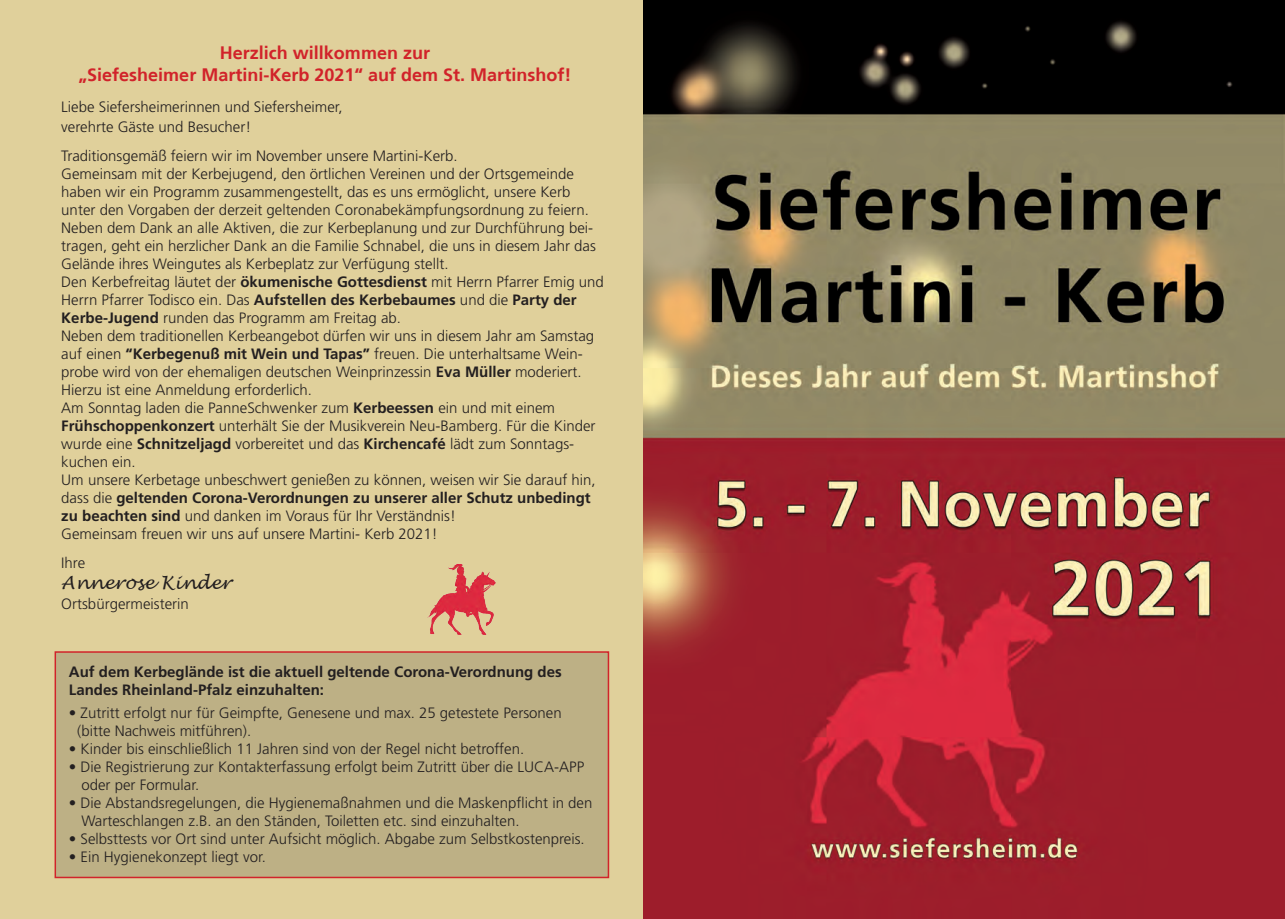
<style>
.page{position:relative;width:1285px;height:919px;background:#fff}
.page>*{position:absolute;margin:0;border:0;box-sizing:border-box;transform-origin:0 0}
.t1{font:700 18px/21.6px "Frutiger 65";color:#d1232a;text-align:center}
.t2{font:italic 18px "Lucida Handwriting";color:#231f20}
.t3{font:300 15px/18px "Frutiger";color:#231f20}
.t4{font:700 15px/18px "Frutiger";color:#231f20}
.s1{font-weight:700}
</style>
<div class="page">
<img style="left:642px;top:0;width:642px;height:918px">
<div style="left:0;top:0;width:642px;height:918px;background:#e0d09b"></div>
<div style="left:55px;top:652px;width:553px;height:225px;background:#bdb085"></div>
<div style="left:55px;top:651px;width:554px;height:227px;border:2px solid #d1232a"></div>
<img style="left:427px;top:564px;width:69px;height:71px">
<p class="t1" style="left:79px;top:42px;width:494px">Herzlich willkommen zur<br>„Siefesheimer Martini-Kerb 2021“ auf dem St. Martinshof!</p>
<p class="t3" style="left:61px;top:97px;width:283px;line-height:19.8px">Liebe Siefersheimerinnen und Siefersheimer, verehrte Gäste und Besucher!</p>
<p class="t3" style="left:61px;top:146px;width:544px">Traditionsgemäß feiern wir im November unsere Martini-Kerb.<br>Gemeinsam mit der Kerbejugend, den örtlichen Vereinen und der Ortsgemeinde haben wir ein Programm zusammengestellt, das es uns ermöglicht, unsere Kerb unter den Vorgaben der derzeit geltenden Coronabekämpfungsordnung zu feiern.<br>Neben dem Dank an alle Aktiven, die zur Kerbeplanung und zur Durchführung bei&shy;tragen, geht ein herzlicher Dank an die Familie Schnabel, die uns in diesem Jahr das Gelände ihres Weingutes als Kerbeplatz zur Verfügung stellt.<br>Den Kerbefreitag läutet der <span class="s1">ökumenische Gottesdienst</span> mit Herrn Pfarrer Emig und Herrn Pfarrer Todisco ein. Das <span class="s1">Aufstellen des Kerbebaumes</span> und die <span class="s1">Party der Kerbe-Jugend</span> runden das Programm am Freitag ab.<br>Neben dem traditionellen Kerbeangebot dürfen wir uns in diesem Jahr am Samstag auf einen <span class="s1">“Kerbegenuß mit Wein und Tapas”</span> freuen. Die unterhaltsame Wein&shy;probe wird von der ehemaligen deutschen Weinprinzessin <span class="s1">Eva Müller</span> moderiert.<br>Hierzu ist eine Anmeldung erforderlich.<br>Am Sonntag laden die PanneSchwenker zum <span class="s1">Kerbeessen</span> ein und mit einem <span class="s1">Frühschoppenkonzert</span> unterhält Sie der Musikverein Neu-Bamberg. Für die Kinder wurde eine <span class="s1">Schnitzeljagd</span> vorbereitet und das <span class="s1">Kirchencafé</span> lädt zum Sonntags&shy;kuchen ein.<br>Um unsere Kerbetage unbeschwert genießen zu können, weisen wir Sie darauf hin, dass die <span class="s1">geltenden Corona-Verordnungen zu unserer aller Schutz unbedingt zu beachten sind</span> und danken im Voraus für Ihr Verständnis!<br>Gemeinsam freuen wir uns auf unsere Martini- Kerb 2021!</p>
<p class="t3" style="left:61px;top:553px;width:25px">Ihre</p>
<p class="t2" style="left:61px;top:572px;width:171px">Annerose Kinder</p>
<p class="t3" style="left:61px;top:595px;width:129px">Ortsbürgermeisterin</p>
<p class="t4" style="left:69px;top:662px;width:494px">Auf dem Kerbeglände ist die aktuell geltende Corona-Verordnung des<br>Landes Rheinland-Pfalz einzuhalten:</p>
<p class="t3" style="left:77px;top:704px;width:486px;text-indent:-8px">• Zutritt erfolgt nur für Geimpfte, Genesene und max. 25 getestete Personen (bitte Nachweis mitführen).</p>
<p class="t3" style="left:69px;top:740px;width:457px">• Kinder bis einschließlich 11 Jahren sind von der Regel nicht betroffen.</p>
<p class="t3" style="left:81px;top:758px;width:504px;text-indent:-13px">• Die Registrierung zur Kontakterfassung erfolgt beim Zutritt über die LUCA-APP oder per Formular.</p>
<p class="t3" style="left:81px;top:794px;width:512px;text-indent:-13px">• Die Abstandsregelungen, die Hygienemaßnahmen und die Maskenpflicht in den<br>Warteschlangen z.B. an den Ständen, Toiletten etc. sind einzuhalten.</p>
<p class="t3" style="left:69px;top:830px;width:517px">• Selbsttests vor Ort sind unter Aufsicht möglich. Abgabe zum Selbstkostenpreis.</p>
<p class="t3" style="left:69px;top:848px;width:198px">• Ein Hygienekonzept liegt vor.</p>
</div>
